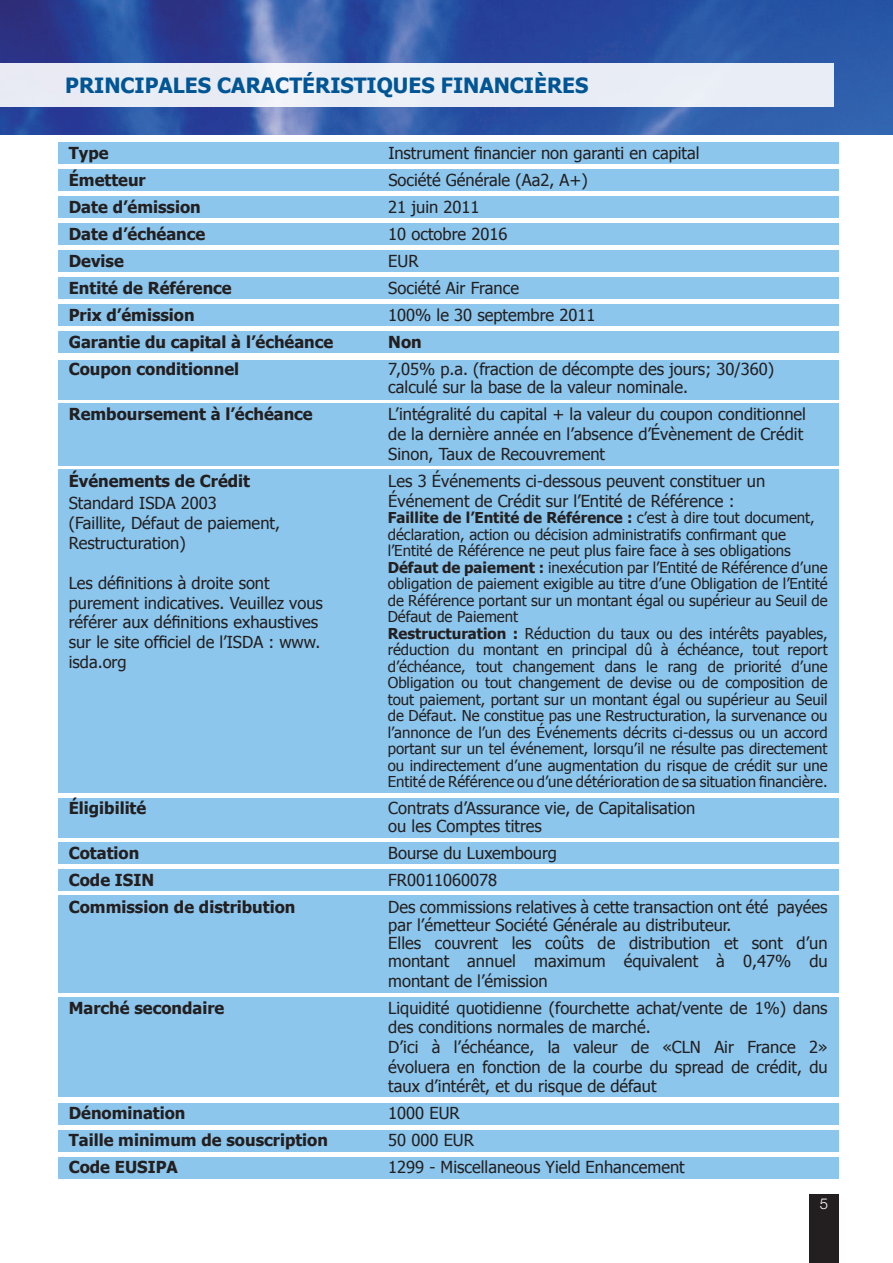
<style>
.page{position:relative;width:893px;height:1263px;background:#fff}
.page>*{position:absolute;margin:0;border:0;box-sizing:border-box;transform-origin:0 0}
.t1{font:700 21px "Tahoma";color:#005595}
.t2{font:16.5px/19.8px "Tahoma";color:#231f20}
.t3{font:700 16.5px "Tahoma";color:#231f20}
.t4{font:15px/16.5px "Tahoma";color:#231f20}
.t5{font:300 15px "Helvetica Neue";color:#fff}
.s1{font-weight:700}
</style>
<div class="page">
<img style="left:0;top:0;width:893px;height:135px">
<div style="left:0;top:63px;width:833px;height:43px;background:#e9edf5"></div>
<div style="left:59px;top:1157px;width:780px;height:21px;background:#8cc6ec"></div>
<div style="left:59px;top:1103px;width:780px;height:21px;background:#8cc6ec"></div>
<div style="left:59px;top:1130px;width:780px;height:21px;background:#8cc6ec"></div>
<div style="left:59px;top:997px;width:780px;height:100px;background:#8cc6ec"></div>
<div style="left:59px;top:895px;width:780px;height:98px;background:#8cc6ec"></div>
<div style="left:59px;top:869px;width:780px;height:22px;background:#8cc6ec"></div>
<div style="left:59px;top:798px;width:780px;height:40px;background:#8cc6ec"></div>
<div style="left:59px;top:842px;width:780px;height:22px;background:#8cc6ec"></div>
<div style="left:59px;top:469px;width:780px;height:324px;background:#8cc6ec"></div>
<div style="left:59px;top:403px;width:780px;height:63px;background:#8cc6ec"></div>
<div style="left:59px;top:360px;width:780px;height:39px;background:#8cc6ec"></div>
<div style="left:59px;top:305px;width:780px;height:21px;background:#8cc6ec"></div>
<div style="left:59px;top:332px;width:780px;height:21px;background:#8cc6ec"></div>
<div style="left:59px;top:251px;width:780px;height:21px;background:#8cc6ec"></div>
<div style="left:59px;top:278px;width:780px;height:21px;background:#8cc6ec"></div>
<div style="left:59px;top:197px;width:780px;height:21px;background:#8cc6ec"></div>
<div style="left:59px;top:224px;width:780px;height:21px;background:#8cc6ec"></div>
<div style="left:59px;top:143px;width:780px;height:21px;background:#8cc6ec"></div>
<div style="left:59px;top:170px;width:780px;height:21px;background:#8cc6ec"></div>
<div style="left:809px;top:1194px;width:30px;height:69px;background:#231f20"></div>
<p class="t1" style="left:65px;top:71px;width:28px">Principalescaractéristi</p>
<p class="t1" style="left:377px;top:71px;width:30px">quesfinanci</p>
<p class="t1" style="left:534px;top:71px;width:28px">ères</p>
<p class="t3" style="left:69px;top:142px;width:41px">Type</p>
<p class="t2" style="left:388px;top:143px;width:313px">Instrument financier non garanti en capital</p>
<p class="t3" style="left:69px;top:169px;width:78px">Émetteur</p>
<p class="t2" style="left:388px;top:170px;width:201px">Société Générale (Aa2, A+)</p>
<p class="t3" style="left:69px;top:196px;width:134px">Date d’émission</p>
<p class="t2" style="left:388px;top:197px;width:93px">21 juin 2011</p>
<p class="t3" style="left:69px;top:223px;width:138px">Date d’échéance</p>
<p class="t2" style="left:388px;top:224px;width:121px">10 octobre 2016</p>
<p class="t3" style="left:69px;top:250px;width:57px">Devise</p>
<p class="t2" style="left:388px;top:251px;width:32px">EUR</p>
<p class="t3" style="left:69px;top:277px;width:164px">Entité de Référence</p>
<p class="t2" style="left:388px;top:278px;width:132px">Société Air France</p>
<p class="t3" style="left:69px;top:304px;width:127px">Prix d’émission</p>
<p class="t2" style="left:388px;top:305px;width:209px">100% le 30 septembre 2011</p>
<p class="t3" style="left:69px;top:331px;width:266px">Garantie du capital à l’échéance</p>
<p class="t3" style="left:388px;top:331px;width:35px">Non</p>
<p class="t3" style="left:69px;top:358px;width:172px">Coupon conditionnel</p>
<p class="t2" style="left:388px;top:360px;width:387px;line-height:18px">7,05% p.a. (fraction de décompte des jours; 30/360) calculé sur la base de la valeur nominale.</p>
<p class="t3" style="left:69px;top:403px;width:245px">Remboursement à l’échéance</p>
<p class="t2" style="left:388px;top:404px;width:419px">L’intégralité du capital + la valeur du coupon conditionnel de la dernière année en l’absence d’Évènement de Crédit<br>Sinon, Taux de Recouvrement</p>
<p class="t3" style="left:69px;top:469px;width:183px">Événements de Crédit</p>
<p class="t2" style="left:388px;top:470px;width:379px">Les 3 Événements ci-dessous peuvent constituer un<br>Événement de Crédit sur l’Entité de Référence :</p>
<p class="t4" style="left:388px;top:509px;width:441px"><span class="s1">Faillite de l’Entité de Référence :</span> c’est à dire tout document, déclaration, action ou décision administratifs confirmant que l’Entité de Référence ne peut plus faire face à ses obligations <span class="s1">Défaut de paiement :</span> inexécution par l’Entité de Référence d’une obligation de paiement exigible au titre d’une Obligation de l’Entité de Référence portant sur un montant égal ou supérieur au Seuil de Défaut de Paiement<br><span class="s1">Restructuration :</span> Réduction du taux ou des intérêts payables, réduction du montant en principal dû à échéance, tout report d’échéance, tout changement dans le rang de priorité d’une Obligation ou tout changement de devise ou de composition de tout paiement, portant sur un montant égal ou supérieur au Seuil de Défaut. Ne constitue pas une Restructuration, la survenance ou l’annonce de l’un des Événements décrits ci-dessus ou un accord portant sur un tel événement, lorsqu’il ne résulte pas directement ou indirectement d’une augmentation du risque de crédit sur une Entité de Référence ou d’une détérioration de sa situation financière.</p>
<p class="t3" style="left:69px;top:797px;width:79px">Éligibilité</p>
<p class="t2" style="left:388px;top:799px;width:309px;line-height:18px">Contrats d’Assurance vie, de Capitalisation ou les Comptes titres</p>
<p class="t3" style="left:69px;top:842px;width:72px">Cotation</p>
<p class="t2" style="left:388px;top:843px;width:170px">Bourse du Luxembourg</p>
<p class="t3" style="left:69px;top:869px;width:87px">Code ISIN</p>
<p class="t2" style="left:388px;top:869px;width:110px">FR0011060078</p>
<p class="t3" style="left:69px;top:896px;width:228px">Commission de distribution</p>
<p class="t2" style="left:388px;top:898px;width:441px;line-height:18px">Des commissions relatives à cette transaction ont été payées par l’émetteur Société Générale au distributeur.<br>Elles couvrent les coûts de distribution et sont d’un montant annuel maximum équivalent à 0,47% du</p>
<p class="t2" style="left:388px;top:970px;width:161px">montant de l’émission</p>
<p class="t3" style="left:69px;top:997px;width:157px">Marché secondaire</p>
<p class="t2" style="left:388px;top:998px;width:441px">Liquidité quotidienne (fourchette achat/vente de 1%) dans des conditions normales de marché.<br>D’ici à l’échéance, la valeur de «CLN Air France 2» évoluera en fonction de la courbe du spread de crédit, du taux d’intérêt, et du risque de défaut</p>
<p class="t3" style="left:69px;top:1102px;width:118px">Dénomination</p>
<p class="t2" style="left:388px;top:1103px;width:73px">1000 EUR</p>
<p class="t3" style="left:69px;top:1129px;width:261px">Taille minimum de souscription</p>
<p class="t2" style="left:388px;top:1130px;width:87px">50 000 EUR</p>
<p class="t3" style="left:69px;top:1156px;width:111px">Code EUSIPA</p>
<p class="t2" style="left:388px;top:1157px;width:298px">1299 - Miscellaneous Yield Enhancement</p>
<p class="t2" style="left:69px;top:493px;width:213px">Standard ISDA 2003<br>(Faillite, Défaut de paiement,<br>Restructuration)</p>
<p class="t2" style="left:69px;top:572px;width:256px">Les définitions à droite sont purement indicatives. Veuillez vous référer aux définitions exhaustives sur le site officiel de l’ISDA : www. isda.org</p>
<p class="t5" style="left:820px;top:1194px;width:10px">5</p>
</div>
